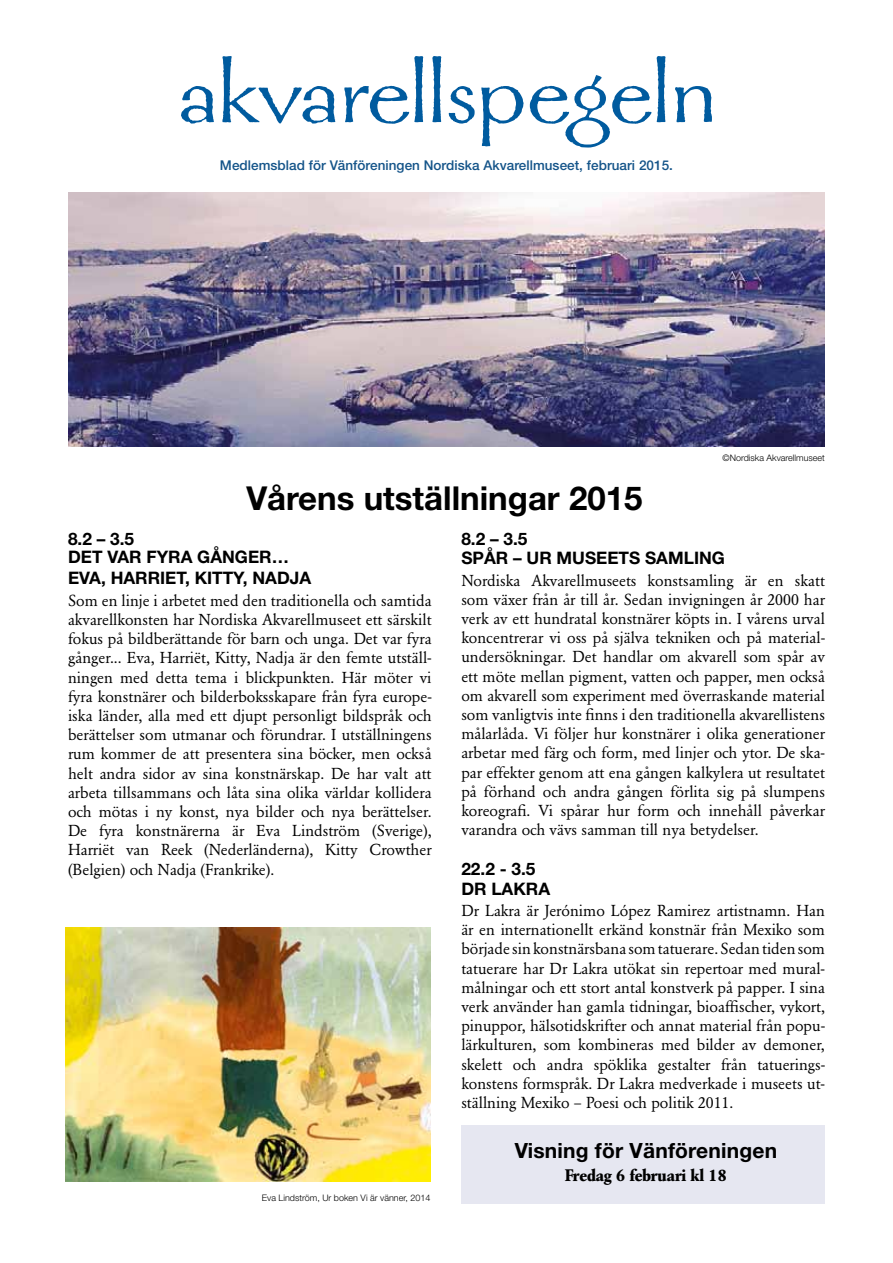
<style>
.page{position:relative;width:893px;height:1263px;background:#fff}
.page>*{position:absolute;margin:0;border:0;box-sizing:border-box;transform-origin:0 0}
.t1{font:700 33px "Helvetica Neue";color:#000}
.t2{font:700 21px "Helvetica Neue";letter-spacing:.01em;color:#000}
.t3{font:700 17.25px/19.2px "Helvetica Neue";color:#000}
.t4{font:700 16.5px "Garamond BE";color:#000}
.t5{font:15.75px/19.2px "Garamond BE";color:#000;text-align:justify}
.t6{font:500 13.5px "Helvetica Neue";letter-spacing:.005em;color:#145489}
.t7{font:300 9px "Helvetica Neue";color:#000}
</style>
<div class="page">
<svg style="left:181px;top:56px;width:531px;height:92px"></svg>
<img style="left:68px;top:192px;width:757px;height:254px">
<div style="left:461px;top:1125px;width:364px;height:78px;background:#e6e7f1"></div>
<img style="left:66px;top:927px;width:364px;height:255px">
<p class="t6" style="left:220px;top:157px;width:454px">Medlemsblad för Vänföreningen Nordiska Akvarellmuseet, februari 2015.</p>
<h1 class="t1" style="left:246px;top:477px;width:398px">Vårens utställningar 2015</h1>
<p class="t7" style="left:722px;top:452px;width:104px">©Nordiska Akvarellmuseet</p>
<p class="t3" style="left:68px;top:529px;width:222px;line-height:18px">8.2 – 3.5<br>DET VAR FYRA GÅNGER…</p>
<p class="t3" style="left:68px;top:568px;width:245px">EVA, HARRIET, KITTY, NADJA</p>
<p class="t5" style="left:68px;top:591px;width:365px">Som en linje i arbetet med den traditionella och samtida akvarellkonsten har Nordiska Akvarellmuseet ett särskilt fokus på bildberättande för barn och unga. Det var fyra gånger... Eva, Harriët, Kitty, Nadja är den femte utställ&shy;ningen med detta tema i blickpunkten. Här möter vi fyra konstnärer och bilderboksskapare från fyra europe&shy;iska länder, alla med ett djupt personligt bildspråk och berättelser som utmanar och förundrar. I utställningens rum kommer de att presentera sina böcker, men också helt andra sidor av sina konstnärskap. De har valt att arbeta tillsammans och låta sina olika världar kollidera och mötas i ny konst, nya bilder och nya berättelser.<br>De fyra konstnärerna är Eva Lindström (Sverige), Harriët van Reek (Nederländerna), Kitty Crowther (Belgien) och Nadja (Frankrike).</p>
<p class="t7" style="left:262px;top:1192px;width:170px">Eva Lindström, Ur boken Vi är vänner, 2014</p>
<p class="t3" style="left:461px;top:529px;width:265px">8.2 – 3.5<br>SPÅR – UR MUSEETS SAMLING</p>
<p class="t5" style="left:461px;top:571px;width:365px">Nordiska Akvarellmuseets konstsamling är en skatt som växer från år till år. Sedan invigningen år 2000 har verk av ett hundratal konstnärer köpts in. I vårens urval koncentrerar vi oss på själva tekniken och på material&shy;undersökningar. Det handlar om akvarell som spår av ett möte mellan pigment, vatten och papper, men också om akvarell som experiment med överraskande material som vanligtvis inte finns i den traditionella akvarellistens målarlåda. Vi följer hur konstnärer i olika generationer arbetar med färg och form, med linjer och ytor. De ska&shy;par effekter genom att ena gången kalkylera ut resultatet på förhand och andra gången förlita sig på slumpens koreografi. Vi spårar hur form och innehåll påverkar varandra och vävs samman till nya betydelser.</p>
<p class="t3" style="left:461px;top:859px;width:90px">22.2 - 3.5<br>DR LAKRA</p>
<p class="t5" style="left:461px;top:901px;width:365px">Dr Lakra är Jerónimo López Ramirez artistnamn. Han är en internationellt erkänd konstnär från Mexiko som började sin konstnärsbana som tatuerare. Sedan tiden som tatuerare har Dr Lakra utökat sin repertoar med mural&shy;målningar och ett stort antal konstverk på papper. I sina verk använder han gamla tidningar, bioaffischer, vykort, pinuppor, hälsotidskrifter och annat material från popu&shy;lärkulturen, som kombineras med bilder av demoner, skelett och andra spöklika gestalter från tatuerings&shy;konstens formspråk. Dr Lakra medverkade i museets ut&shy;ställning Mexiko – Poesi och politik 2011.</p>
<h2 class="t2" style="left:515px;top:1137px;width:264px">Visning för Vänföreningen</h2>
<p class="t4" style="left:565px;top:1166px;width:163px">Fredag 6 februari kl 18</p>
</div>
